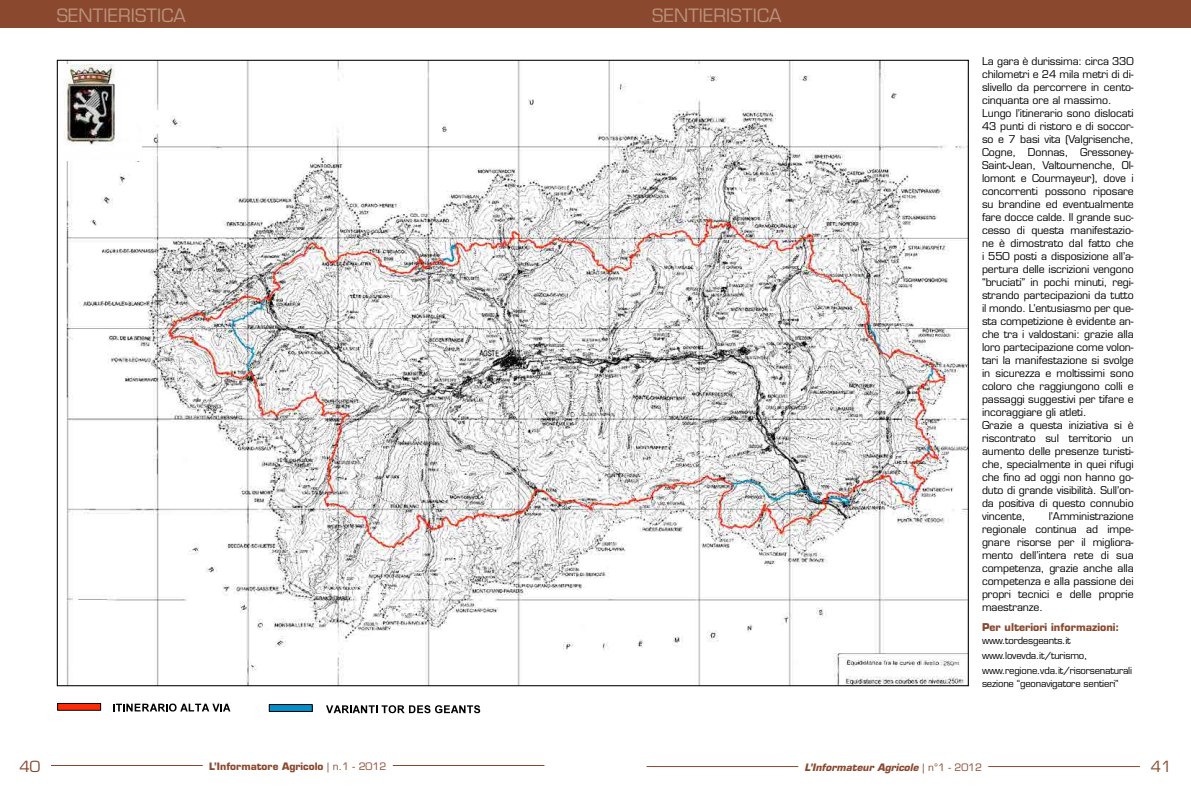
<style>
.page{position:relative;width:1191px;height:794px;background:#fff}
.page>*{position:absolute;margin:0;border:0;box-sizing:border-box;transform-origin:0 0}
.t1{font:18px "Eurostile";letter-spacing:.01em;color:#ba927c}
.t2{font:15px "Eurostile";color:#8a492f}
.t3{font:10.5px/13px "Eurostile";letter-spacing:-.01em;color:#000}
.t4{font:700 10.5px "Eurostile";color:#8a492f}
.t5{font:700 10px "Eurostile";color:#8a492f}
.t6{font:italic 700 10px "Eurostile";color:#8a492f}
.t7{font:9.5px/15px "Eurostile";letter-spacing:-.02em;color:#000}
.s1{font-weight:400}
.s2{font-weight:400;font-style:normal}
</style>
<div class="page">
<hr style="left:393px;top:765px;width:151px;height:1px;background:#8a492f">
<hr style="left:51px;top:765px;width:152px;height:1px;background:#8a492f">
<hr style="left:988px;top:766px;width:152px;height:1px;background:#8a492f">
<hr style="left:646px;top:766px;width:152px;height:1px;background:#8a492f">
<div style="left:0;top:0;width:595px;height:27px;background:#8a492f"></div>
<div style="left:595px;top:0;width:596px;height:27px;background:#8a492f"></div>
<img style="left:66px;top:62px;width:901px;height:622px">
<img style="left:64px;top:64px;width:77px;height:96px">
<svg style="left:57px;top:702px;width:424px;height:12px"></svg>
<h1 class="t1" style="left:57px;top:4px;width:84px">sentieristica</h1>
<h1 class="t1" style="left:652px;top:4px;width:84px">sentieristica</h1>
<p class="t3" style="left:982px;top:55px;width:153px">La gara è durissima: circa 330 chilometri e 24 mila metri di di&shy;slivello da percorrere in cento&shy;cinquanta ore al massimo.<br>Lungo l’itinerario sono dislocati<br>43 punti di ristoro e di soccor&shy;so e 7 basi vita (Valgrisenche,<br>Cogne, Donnas, Gressoney-<br>Saint-Jean, Valtournenche, Ol&shy;lomont e Courmayeur), dove i concorrenti possono riposare su brandine ed eventualmente fare docce calde. Il grande suc&shy;cesso di questa manifestazio&shy;ne è dimostrato dal fatto che i 550 posti a disposizione all’a&shy;pertura delle iscrizioni vengono “bruciati” in pochi minuti, regi&shy;strando partecipazioni da tutto il mondo. L’entusiasmo per que&shy;sta competizione è evidente an&shy;che tra i valdostani: grazie alla loro partecipazione come volon&shy;tari la manifestazione si svolge in sicurezza e moltissimi sono coloro che raggiungono colli e passaggi suggestivi per tifare e incoraggiare gli atleti.<br>Grazie a questa iniziativa si è riscontrato sul territorio un aumento delle presenze turisti&shy;che, specialmente in quei rifugi che fino ad oggi non hanno go&shy;duto di grande visibilità. Sull’on&shy;da positiva di questo connubio vincente,</p>
<p class="t3" style="left:982px;top:510px;width:153px;text-align:justify;text-indent:67px">l’Amministrazione regionale continua ad impe&shy;gnare risorse per il migliora&shy;mento dell’intera rete di sua competenza, grazie anche alla competenza e alla passione dei propri tecnici e delle proprie maestranze.</p>
<p class="t4" style="left:982px;top:621px;width:139px">Per ulteriori informazioni:</p>
<p class="t7" style="left:982px;top:633px;width:152px">www.tordesgeants.it www.lovevda.it/turismo, www.regione.vda.it/risorsenaturali</p>
<p class="t7" style="left:982px;top:676px;width:138px">sezione “geonavigatore sentieri”</p>
<h2 class="t2" style="left:19px;top:757px;width:22px">40</h2>
<h2 class="t2" style="left:1150px;top:757px;width:22px">41</h2>
<p class="t5" style="left:209px;top:760px;width:178px">L’Informatore Agricolo <span class="s1">| n.1 - 2012</span></p>
<p class="t6" style="left:804px;top:761px;width:179px">L’Informateur Agricole <span class="s2">| n°1 - 2012</span></p>
</div>
